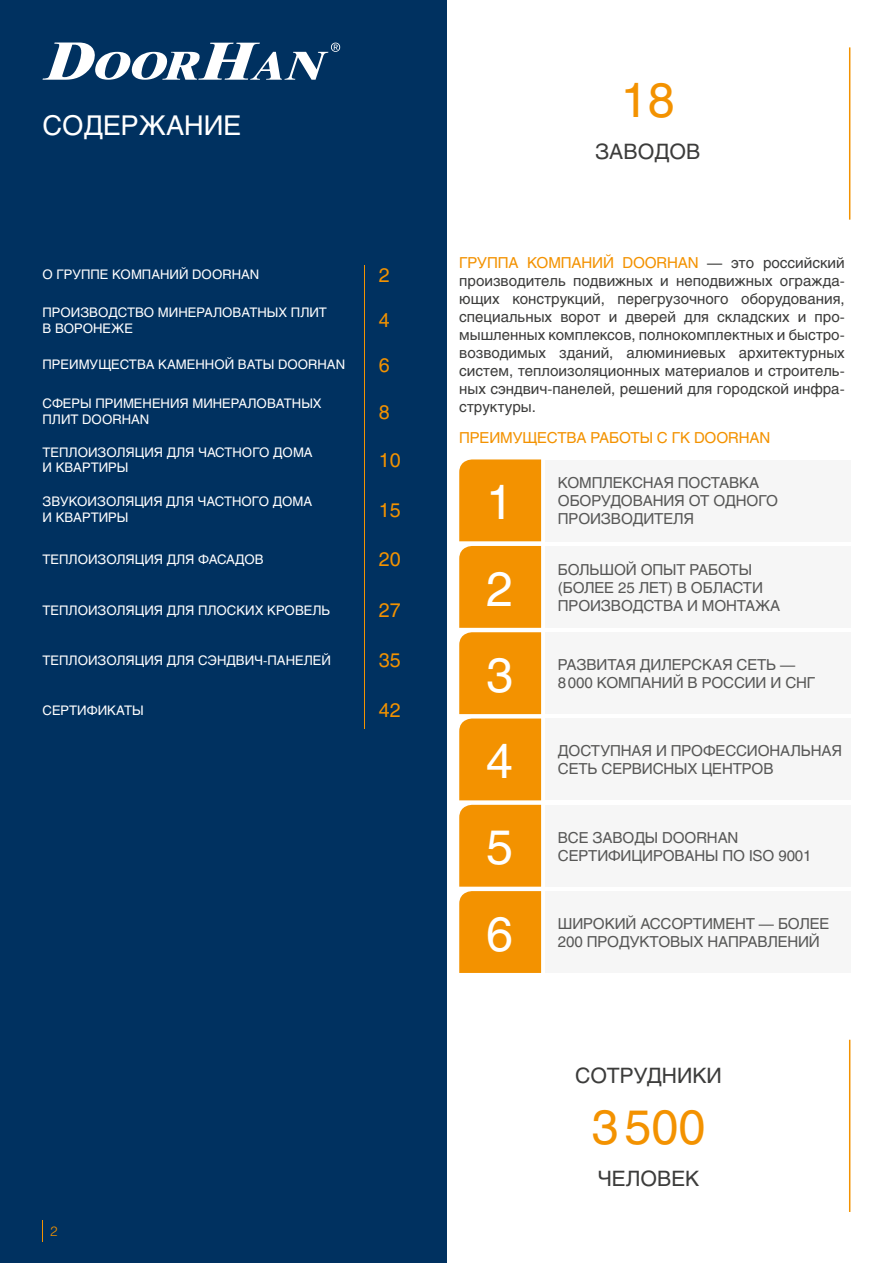
<style>
.page{position:relative;width:893px;height:1263px;background:#fff}
.page>*{position:absolute;margin:0;border:0;box-sizing:border-box;transform-origin:0 0}
.t1{font:48px "Helios";color:#f39200}
.t2{font:48px/86.2px "Helios";color:#fff;text-align:justify}
.t3{font:27px "Helios";color:#fff}
.t4{font:21px "Helios";color:#3c3c3b}
.t5{font:19.5px "Helios";color:#f39200}
.t6{font:15px/18px "Helios";color:#3c3c3b;text-align:justify}
.t7{font:15px/18px "Helios";letter-spacing:-.01em;color:#575756}
.t8{font:15px "Helios";letter-spacing:-.01em;color:#f39200}
.t9{font:300 13.5px "Helios";color:#f39200}
.t10{font:13.05px/15.6px "Helios";color:#fff}
.s1{color:#f39200}
</style>
<div class="page">
<div style="left:0;top:0;width:446px;height:1263px;background:#003160"></div>
<svg style="left:43px;top:43px;width:297px;height:37px"></svg>
<hr style="left:849px;top:47px;width:1px;height:173px;background:#f39200">
<hr style="left:849px;top:1040px;width:1px;height:172px;background:#f39200">
<hr style="left:364px;top:265px;width:1px;height:463px;background:#f39200">
<div style="left:545px;top:460px;width:305px;height:81px;background:#f6f6f6"></div>
<div style="left:545px;top:546px;width:305px;height:82px;background:#f6f6f6"></div>
<div style="left:545px;top:632px;width:305px;height:82px;background:#f6f6f6"></div>
<div style="left:545px;top:718px;width:305px;height:82px;background:#f6f6f6"></div>
<div style="left:545px;top:805px;width:305px;height:82px;background:#f6f6f6"></div>
<div style="left:545px;top:891px;width:305px;height:82px;background:#f6f6f6"></div>
<svg style="left:459px;top:459px;width:82px;height:514px;background:#f3980e"></svg>
<h2 class="t3" style="left:43px;top:109px;width:200px">СОДЕРЖАНИЕ</h2>
<p class="t10" style="left:43px;top:267px;width:218px">О ГРУППЕ КОМПАНИЙ DOORHAN</p>
<p class="t10" style="left:43px;top:304px;width:286px">ПРОИЗВОДСТВО МИНЕРАЛОВАТНЫХ ПЛИТ<br>В ВОРОНЕЖЕ</p>
<p class="t10" style="left:43px;top:356px;width:304px">ПРЕИМУЩЕСТВА КАМЕННОЙ ВАТЫ DOORHAN</p>
<p class="t10" style="left:43px;top:396px;width:281px">СФЕРЫ ПРИМЕНЕНИЯ МИНЕРАЛОВАТНЫХ<br>ПЛИТ DOORHAN</p>
<p class="t10" style="left:43px;top:444px;width:272px">ТЕПЛОИЗОЛЯЦИЯ ДЛЯ ЧАСТНОГО ДОМА<br>И КВАРТИРЫ</p>
<p class="t10" style="left:43px;top:494px;width:271px">ЗВУКОИЗОЛЯЦИЯ ДЛЯ ЧАСТНОГО ДОМА<br>И КВАРТИРЫ</p>
<h3 class="t5" style="left:379px;top:263px;width:12px">2</h3>
<h3 class="t5" style="left:379px;top:309px;width:12px">4</h3>
<h3 class="t5" style="left:379px;top:353px;width:12px">6</h3>
<h3 class="t5" style="left:379px;top:400px;width:12px">8</h3>
<h3 class="t5" style="left:379px;top:449px;width:23px">10</h3>
<h3 class="t5" style="left:379px;top:498px;width:23px">15</h3>
<p class="t10" style="left:43px;top:551px;width:223px">ТЕПЛОИЗОЛЯЦИЯ ДЛЯ ФАСАДОВ</p>
<h3 class="t5" style="left:379px;top:548px;width:23px">20</h3>
<p class="t10" style="left:43px;top:602px;width:289px">ТЕПЛОИЗОЛЯЦИЯ ДЛЯ ПЛОСКИХ КРОВЕЛЬ</p>
<h3 class="t5" style="left:379px;top:598px;width:23px">27</h3>
<p class="t10" style="left:43px;top:652px;width:290px">ТЕПЛОИЗОЛЯЦИЯ ДЛЯ СЭНДВИЧ-ПАНЕЛЕЙ</p>
<p class="t10" style="left:43px;top:702px;width:103px">СЕРТИФИКАТЫ</p>
<h3 class="t5" style="left:379px;top:649px;width:23px">35</h3>
<h3 class="t5" style="left:379px;top:699px;width:23px">42</h3>
<p class="t9" style="left:50px;top:1223px;width:9px">2</p>
<h1 class="t1" style="left:621px;top:71px;width:55px">18</h1>
<h3 class="t4" style="left:595px;top:139px;width:107px">ЗАВОДОВ</h3>
<p class="t6" style="left:459px;top:254px;width:387px"><span class="s1">ГРУППА КОМПАНИЙ DOORHAN</span> — это российский производитель подвижных и неподвижных огражда&shy;ющих конструкций, перегрузочного оборудования, специальных ворот и дверей для складских и про&shy;мышленных комплексов, полнокомплектных и быстро&shy;возводимых зданий, алюминиевых архитектурных систем, теплоизоляционных материалов и строитель&shy;ных сэндвич-панелей, решений для городской инфра&shy;структуры.</p>
<p class="t8" style="left:459px;top:428px;width:313px">ПРЕИМУЩЕСТВА РАБОТЫ С ГК DOORHAN</p>
<h1 class="t2" style="left:486px;top:458px;width:28px">1<br>2<br>3<br>4<br>5<br>6</h1>
<p class="t7" style="left:558px;top:474px;width:222px">КОМПЛЕКСНАЯ ПОСТАВКА<br>ОБОРУДОВАНИЯ ОТ ОДНОГО<br>ПРОИЗВОДИТЕЛЯ</p>
<p class="t7" style="left:558px;top:560px;width:224px">БОЛЬШОЙ ОПЫТ РАБОТЫ (БОЛЕЕ 25 ЛЕТ) В ОБЛАСТИ<br>ПРОИЗВОДСТВА И МОНТАЖА</p>
<p class="t7" style="left:558px;top:655px;width:259px">РАЗВИТАЯ ДИЛЕРСКАЯ СЕТЬ —<br>8 000 КОМПАНИЙ В РОССИИ И СНГ</p>
<p class="t7" style="left:558px;top:742px;width:285px">ДОСТУПНАЯ И ПРОФЕССИОНАЛЬНАЯ<br>СЕТЬ СЕРВИСНЫХ ЦЕНТРОВ</p>
<p class="t7" style="left:558px;top:828px;width:255px">ВСЕ ЗАВОДЫ DOORHAN<br>СЕРТИФИЦИРОВАНЫ ПО ISO 9001</p>
<p class="t7" style="left:558px;top:914px;width:273px">ШИРОКИЙ АССОРТИМЕНТ — БОЛЕЕ<br>200 ПРОДУКТОВЫХ НАПРАВЛЕНИЙ</p>
<h3 class="t4" style="left:575px;top:1062px;width:148px">СОТРУДНИКИ</h3>
<h1 class="t1" style="left:591px;top:1098px;width:115px">3 500</h1>
<h3 class="t4" style="left:597px;top:1165px;width:104px">ЧЕЛОВЕК</h3>
</div>
